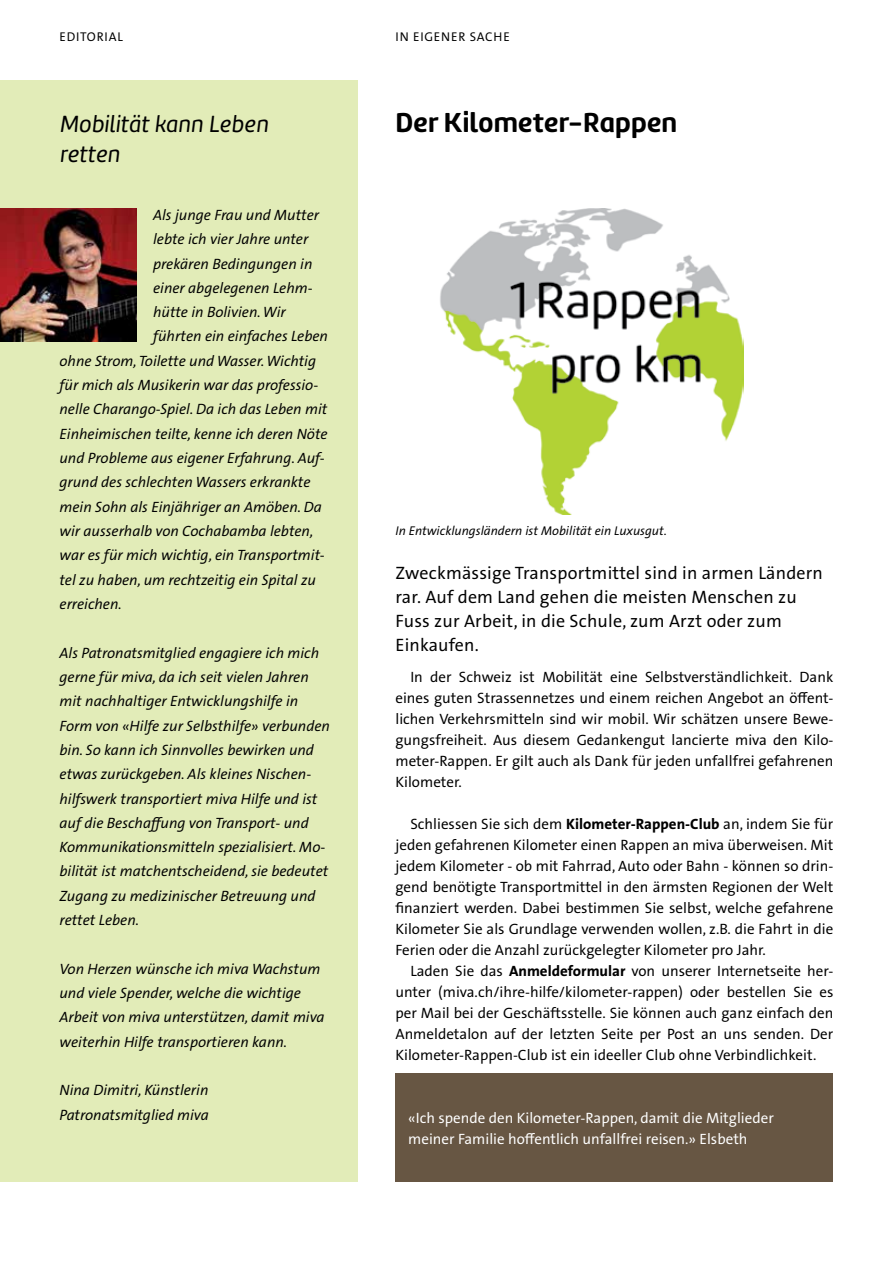
<style>
.page{position:relative;width:893px;height:1263px;background:#fff}
.page>*{position:absolute;margin:0;border:0;box-sizing:border-box;transform-origin:0 0}
.t1{font:28.5px "Marine Rounded UP Bold";letter-spacing:.01em;color:#000}
.t2{font:24.3px/30.3px "Marine Rounded Regular Italic";letter-spacing:.01em;color:#000}
.t3{font:18px/24px "The Sans Office LF";letter-spacing:.01em;color:#000}
.t4{font:italic 15px/24.3px "The Sans Office LF";color:#000}
.t5{font:15px/21px "The Sans Office LF";color:#000;text-align:justify}
.t6{font:15px/21px "The Sans Office LF";color:#fff}
.t7{font:italic 12.75px "The Sans Office LF";color:#000}
.t8{font:12.75px "The Sans Office LF";letter-spacing:.06em;color:#000}
.s1{font-weight:700}
</style>
<div class="page">
<div style="left:0;top:81px;width:357px;height:1101px;background:#e2ecb8"></div>
<img style="left:0;top:209px;width:136px;height:132px">
<div style="left:395px;top:1074px;width:438px;height:108px;background:#675643"></div>
<img style="left:440px;top:209px;width:303px;height:305px">
<p class="t8" style="left:60px;top:29px;width:65px">EDITORIAL</p>
<p class="t8" style="left:395px;top:29px;width:116px">IN EIGENER SACHE</p>
<h2 class="t2" style="left:60px;top:109px;width:210px">Mobilität kann Leben retten</h2>
<p class="t4" style="left:153px;top:202px;width:167px">Als junge Frau und Mutter</p>
<p class="t4" style="left:153px;top:227px;width:157px">lebte ich vier Jahre unter</p>
<p class="t4" style="left:153px;top:251px;width:161px">prekären Bedingungen in</p>
<p class="t4" style="left:153px;top:275px;width:161px">einer abgelegenen Lehm-</p>
<p class="t4" style="left:153px;top:300px;width:134px">hütte in Bolivien. Wir</p>
<p class="t4" style="left:153px;top:324px;width:176px">führten ein einfaches Leben</p>
<p class="t4" style="left:60px;top:348px;width:258px">ohne Strom, Toilette und Wasser. Wichtig</p>
<p class="t4" style="left:60px;top:373px;width:260px">für mich als Musikerin war das professio-</p>
<p class="t4" style="left:60px;top:397px;width:269px">nelle Charango-Spiel. Da ich das Leben mit</p>
<p class="t4" style="left:60px;top:421px;width:270px">Einheimischen teilte, kenne ich deren Nöte</p>
<p class="t4" style="left:60px;top:445px;width:267px">und Probleme aus eigener Erfahrung. Auf-</p>
<p class="t4" style="left:60px;top:470px;width:252px">grund des schlechten Wassers erkrankte</p>
<p class="t4" style="left:60px;top:494px;width:264px">mein Sohn als Einjähriger an Amöben. Da</p>
<p class="t4" style="left:60px;top:518px;width:255px">wir ausserhalb von Cochabamba lebten,</p>
<p class="t4" style="left:60px;top:543px;width:267px">war es für mich wichtig, ein Transportmit-</p>
<p class="t4" style="left:60px;top:567px;width:258px">tel zu haben, um rechtzeitig ein Spital zu</p>
<p class="t4" style="left:60px;top:591px;width:64px">erreichen.</p>
<p class="t4" style="left:60px;top:640px;width:272px">Als Patronatsmitglied engagiere ich mich gerne für miva, da ich seit vielen Jahren mit nachhaltiger Entwicklungshilfe in Form von «Hilfe zur Selbsthilfe» verbunden bin. So kann ich Sinnvolles bewirken und etwas zurückgeben. Als kleines Nischen&shy;hilfswerk transportiert miva Hilfe und ist auf die Beschaffung von Transport- und Kommunikationsmitteln spezialisiert. Mo&shy;bilität ist matchentscheidend, sie bedeutet Zugang zu medizinischer Betreuung und rettet Leben.</p>
<p class="t4" style="left:60px;top:956px;width:267px">Von Herzen wünsche ich miva Wachstum und viele Spender, welche die wichtige Arbeit von miva unterstützen, damit miva weiterhin Hilfe transportieren kann.</p>
<p class="t4" style="left:60px;top:1078px;width:151px">Nina Dimitri, Künstlerin<br>Patronatsmitglied miva</p>
<h1 class="t1" style="left:395px;top:104px;width:283px">Der Kilometer-Rappen</h1>
<p class="t7" style="left:395px;top:522px;width:273px">In Entwicklungsländern ist Mobilität ein Luxusgut.</p>
<p class="t3" style="left:395px;top:560px;width:429px">Zweckmässige Transportmittel sind in armen Ländern rar. Auf dem Land gehen die meisten Menschen zu Fuss zur Arbeit, in die Schule, zum Arzt oder zum Einkaufen.</p>
<p class="t5" style="left:395px;top:666px;width:439px;text-indent:15px">In der Schweiz ist Mobilität eine Selbstverständlichkeit. Dank eines guten Strassennetzes und einem reichen Angebot an öffent&shy;lichen Verkehrsmitteln sind wir mobil. Wir schätzen unsere Bewe&shy;gungsfreiheit. Aus diesem Gedankengut lancierte miva den Kilo&shy;meter-Rappen. Er gilt auch als Dank für jeden unfallfrei gefahrenen Kilometer.</p>
<p class="t5" style="left:395px;top:813px;width:439px;text-indent:15px">Schliessen Sie sich dem <span class="s1">Kilometer-Rappen-Club</span> an, indem Sie für jeden gefahrenen Kilometer einen Rappen an miva überweisen. Mit jedem Kilometer - ob mit Fahrrad, Auto oder Bahn - können so drin&shy;gend benötigte Transportmittel in den ärmsten Regionen der Welt finanziert werden. Dabei bestimmen Sie selbst, welche gefahrene Kilometer Sie als Grundlage verwenden wollen, z.B. die Fahrt in die Ferien oder die Anzahl zurückgelegter Kilometer pro Jahr.</p>
<p class="t5" style="left:395px;top:960px;width:439px;text-indent:15px">Laden Sie das <span class="s1">Anmeldeformular</span> von unserer Internetseite her&shy;unter (miva.ch/ihre-hilfe/kilometer-rappen) oder bestellen Sie es per Mail bei der Geschäftsstelle. Sie können auch ganz einfach den Anmeldetalon auf der letzten Seite per Post an uns senden. Der Kilometer-Rappen-Club ist ein ideeller Club ohne Verbindlichkeit.</p>
<p class="t6" style="left:408px;top:1107px;width:367px">«Ich spende den Kilometer-Rappen, damit die Mitglieder meiner Familie hoffentlich unfallfrei reisen.» Elsbeth</p>
</div>
